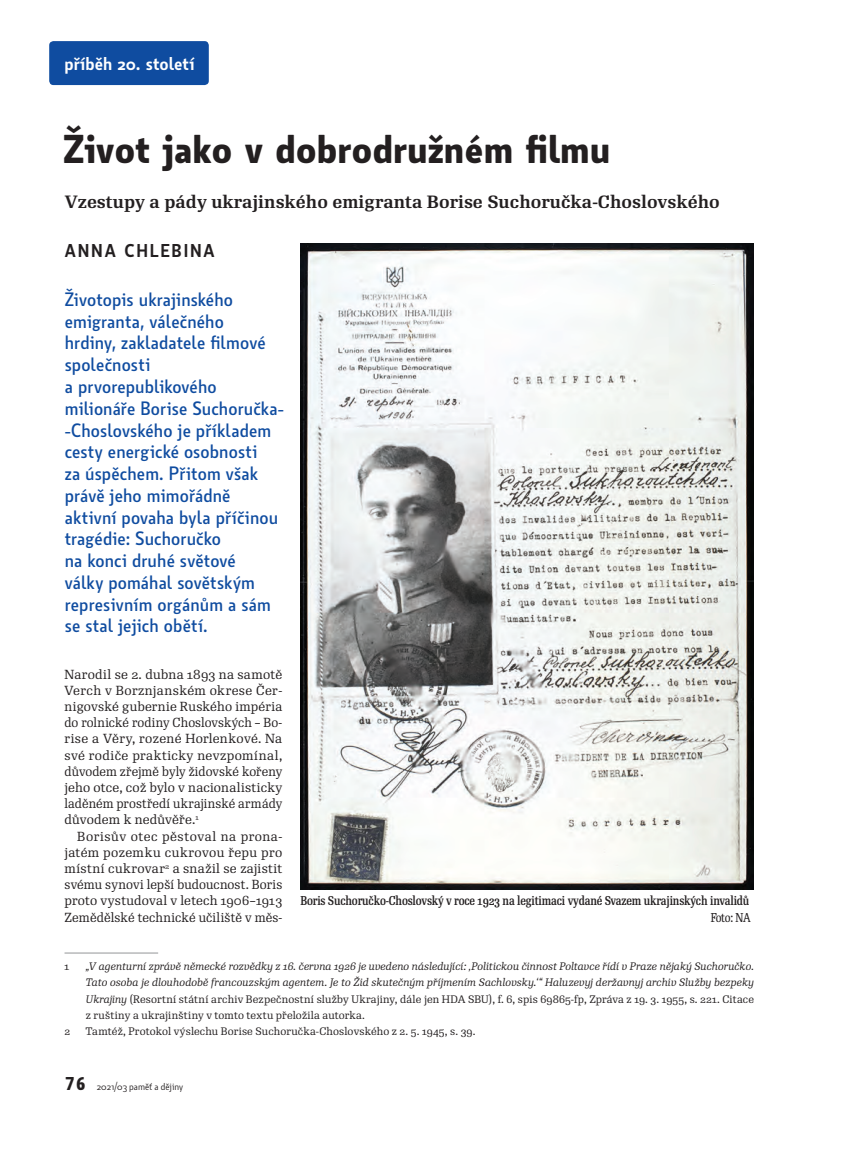
<style>
.page{position:relative;width:860px;height:1150px;background:#fff}
.page>*{position:absolute;margin:0;border:0;box-sizing:border-box;transform-origin:0 0}
.t1{font:700 39px "Botanika Std";color:#231f20}
.t2{font:500 18.75px/21.8px "Botanika Std";letter-spacing:.005em;color:#0f4ca0}
.t3{font:600 18px "Botanika Std";color:#fff}
.t4{font:600 18px "Botanika Std";letter-spacing:.1em;color:#231f20}
.t5{font:700 17.25px "Re Public Std";color:#231f20}
.t6{font:12.75px/16.2px "Re Public Std";letter-spacing:.01em;color:#231f20;text-align:justify}
.t7{font:500 12.45px "Re Public Std Cond";letter-spacing:-.015em;color:#231f20}
.t8{font:12.45px "Re Public Std Cond";letter-spacing:-.02em;color:#231f20}
.t9{font:italic 10.5px/16.2px "Re Public Std";letter-spacing:.01em;color:#231f20;text-align:justify}
.t10{font:10.5px "Re Public Std";letter-spacing:.01em;color:#231f20}
.t11{font:9.75px "Botanika Std";color:#231f20}
.s1{font-style:normal}
.s2{font-family:"Botanika Mono";font-weight:700;font-size:18px}
</style>
<div class="page">
<div style="left:49px;top:41px;width:160px;height:44px;background:#0f4ca0;border-radius:4px"></div>
<hr style="left:64px;top:952px;width:94px;height:1px;background:#939598">
<img style="left:300px;top:244px;width:453px;height:645px">
<h3 class="t3" style="left:64px;top:51px;width:131px">příběh 20. století</h3>
<h1 class="t1" style="left:63px;top:123px;width:548px">Život jako v dobrodružném filmu</h1>
<h3 class="t5" style="left:65px;top:191px;width:656px">Vzestupy a pády ukrajinského emigranta Borise Suchoručka-Choslovského</h3>
<h3 class="t4" style="left:65px;top:238px;width:151px">ANNA CHLEBINA</h3>
<p class="t2" style="left:65px;top:288px;width:221px">Životopis ukrajinského emigranta, válečného<br>hrdiny, zakladatele filmové společnosti<br>a prvorepublikového milionáře Borise Suchoručka--Choslovského je příkladem cesty energické osobnosti<br>za úspěchem. Přitom však právě jeho mimořádně aktivní povaha byla příčinou tragédie: Suchoručko<br>na konci druhé světové<br>války pomáhal sovětským represivním orgánům a sám se stal jejich obětí.</p>
<p class="t6" style="left:64px;top:666px;width:219px">Narodil se 2. dubna 1893 na samotě Verch v Borznjanském okrese Čer&shy;nigovské gubernie Ruského impéria do rolnické rodiny Choslovských – Bo&shy;rise a Věry, rozené Horlenkové. Na své rodiče prakticky nevzpomínal, důvodem zřejmě byly židovské kořeny jeho otce, což bylo v nacionalisticky laděném prostředí ukrajinské armády důvodem k nedůvěře.<sup>1</sup></p>
<p class="t6" style="left:64px;top:828px;width:219px;text-indent:13px">Borisův otec pěstoval na prona&shy;jatém pozemku cukrovou řepu pro místní cukrovar<sup>2</sup> a snažil se zajistit svému synovi lepší budoucnost. Boris proto vystudoval v letech 1906–1913<br>Zemědělské technické učiliště v měs-</p>
<p class="t7" style="left:300px;top:892px;width:450px">Boris Suchoručko-Choslovský v roce 1923 na legitimaci vydané Svazem ukrajinských invalidů</p>
<p class="t8" style="left:710px;top:909px;width:41px">Foto: NA</p>
<p class="t10" style="left:64px;top:959px;width:6px">1</p>
<p class="t9" style="left:86px;top:958px;width:669px">„V agenturní zprávě německé rozvědky z 16. června 1926 je uvedeno následující: ‚Politickou činnost Poltavce řídí v Praze nějaký Suchoručko.<br>Tato osoba je dlouhodobě francouzským agentem. Je to Žid skutečným příjmením Sachlovsky.‘“ Haluzevyj deržavnyj archiv Služby bezpeky Ukrajiny <span class="s1">(Resortní státní archiv Bezpečnostní služby Ukrajiny, dále jen HDA SBU), f. 6, spis 69865-fp, Zpráva z 19. 3. 1955, s. 221. Citace z ruštiny a ukrajinštiny v tomto textu přeložila autorka.</span></p>
<p class="t10" style="left:64px;top:1024px;width:7px">2</p>
<p class="t10" style="left:86px;top:1024px;width:391px">Tamtéž, Protokol výslechu Borise Suchoručka-Choslovského z 2. 5. 1945, s. 39.</p>
<p class="t11" style="left:64px;top:1080px;width:120px"><span class="s2">76</span> 2021/03 paměť a dějiny</p>
</div>
